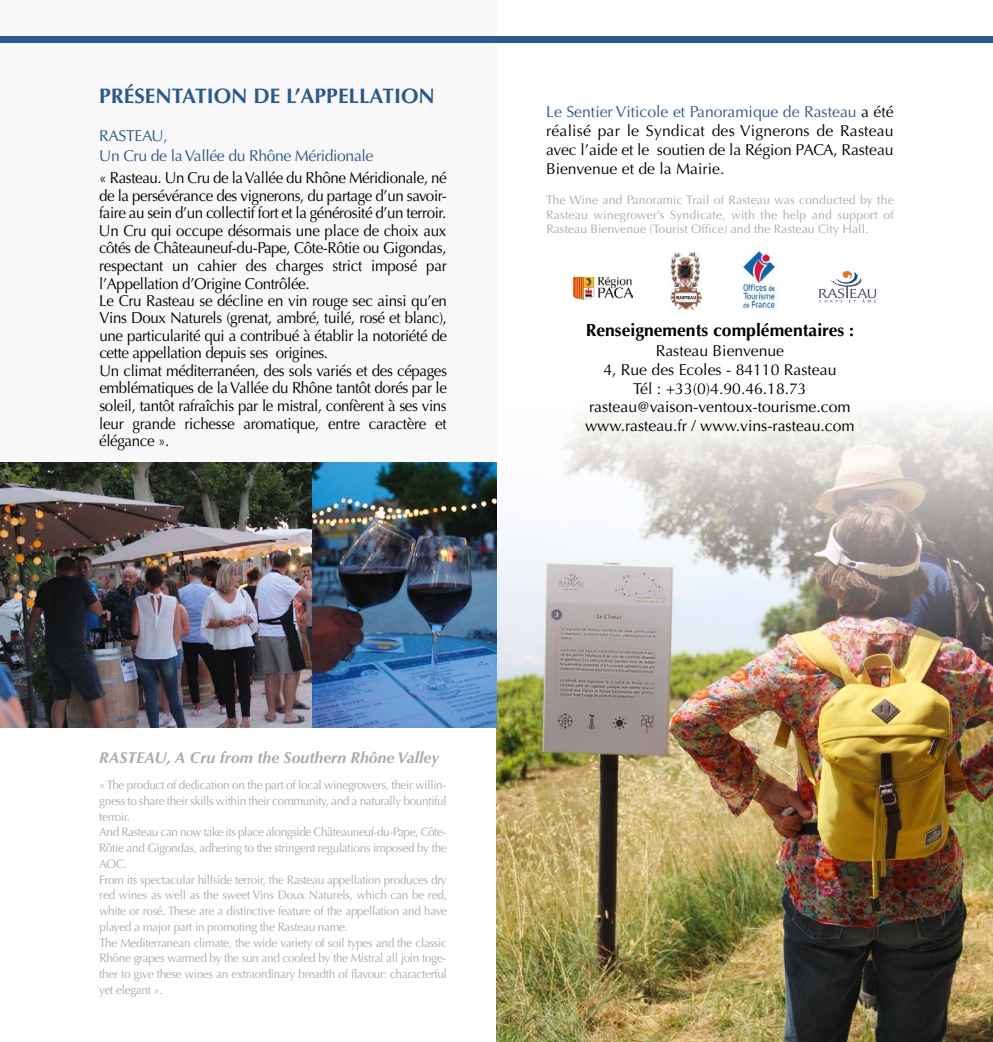
<style>
.page{position:relative;width:993px;height:1042px;background:#fff}
.page>*{position:absolute;margin:0;border:0;box-sizing:border-box;transform-origin:0 0}
.t1{font:700 21px "Optima LT Std";color:#285a8f}
.t2{font:700 17.5px "Optima LT Std";color:#000}
.t3{font:15.75px/17.5px "Optima LT Std";letter-spacing:-.025em;color:#000;scale:.96 1}
.t4{font:15.75px/18.9px "Optima LT Std";letter-spacing:-.025em;color:#000;text-align:justify}
.t5{font:15.75px/18.9px "Optima LT Std";color:#000;text-align:center}
.t6{font:15.75px/19.2px "Optima LT Std";letter-spacing:-.025em;color:#285a8f}
.t7{font:italic 700 15.75px "Optima";color:#aaa}
.t8{font:12.25px/15.8px "Optima";letter-spacing:-.025em;color:#aaa;scale:.96 1}
.t9{font:12.25px/14.7px "Optima LT Std";color:#aaa;text-align:justify}
.s1{color:#285a8f}
</style>
<div class="page">
<div style="left:0;top:0;width:496px;height:670px;background:#f8f8f8"></div>
<img style="left:0;top:462px;width:481px;height:266px">
<div style="left:0;top:36px;width:511px;height:6px;background:#285a8f"></div>
<img style="left:496px;top:410px;width:496px;height:632px">
<img style="left:481px;top:462px;width:15px;height:266px">
<div style="left:481px;top:36px;width:511px;height:6px;background:#285a8f"></div>
<img style="left:742px;top:250px;width:37px;height:60px">
<img style="left:573px;top:277px;width:59px;height:22px">
<img style="left:670px;top:252px;width:31px;height:57px">
<svg style="left:819px;top:271px;width:56px;height:31px"></svg>
<h1 class="t1" style="left:99px;top:84px;width:337px">PRÉSENTATION DE L’APPELLATION</h1>
<p class="t6" style="left:99px;top:127px;width:275px">RASTEAU,<br>Un Cru de la Vallée du Rhône Méridionale</p>
<p class="t3" style="left:99px;top:170px;width:364px">« Rasteau. Un Cru de laVallée du Rhône Méridionale, né de la persévérance des vignerons, du partage d’un savoir&shy;faire au sein d’un collectif fort et la générosité d’un terroir.<br>Un Cru qui occupe désormais une place de choix aux côtés de Châteauneuf-du-Pape, Côte-Rôtie ou Gigondas, respectant un cahier des charges strict imposé par l’Appellation d’Origine Contrôlée.<br>Le Cru Rasteau se décline en vin rouge sec ainsi qu’en Vins Doux Naturels (grenat, ambré, tuilé, rosé et blanc), une particularité qui a contribué à établir la notoriété de cette appellation depuis ses origines.<br>Un climat méditerranéen, des sols variés et des cépages emblématiques de la Vallée du Rhône tantôt dorés par le soleil, tantôt rafraîchis par le mistral, confèrent à ses vins leur grande richesse aromatique, entre caractère et élégance ».</p>
<p class="t4" style="left:546px;top:103px;width:349px"><span class="s1">Le Sentier Viticole et Panoramique de Rasteau</span> a été réalisé par le Syndicat des Vignerons de Rasteau avec l’aide et le soutien de la Région PACA, Rasteau Bienvenue et de la Mairie.</p>
<p class="t9" style="left:546px;top:193px;width:349px">The Wine and Panoramic Trail of Rasteau was conducted by the Rasteau winegrower’s Syndicate, with the help and support of Rasteau Bienvenue (Tourist Office) and the Rasteau City Hall.</p>
<p class="t2" style="left:585px;top:320px;width:270px">Renseignements complémentaires :</p>
<p class="t5" style="left:585px;top:341px;width:271px">Rasteau Bienvenue<br>4, Rue des Ecoles - 84110 Rasteau<br>Tél : +33(0)4.90.46.18.73 rasteau@vaison-ventoux-tourisme.com www.rasteau.fr / www.vins-rasteau.com</p>
<p class="t7" style="left:99px;top:748px;width:341px">RASTEAU, A Cru from the Southern Rhône Valley</p>
<p class="t8" style="left:99px;top:777px;width:364px">« The product of dedication on the part of local winegrowers, their willin&shy;gness to share their skills within their community, and a naturally bountiful terroir.<br>And Rasteau can now take its place alongside Châteauneuf-du-Pape, Côte-Rôtie and Gigondas, adhering to the stringent regulations imposed by the AOC.<br>From its spectacular hillside terroir, the Rasteau appellation produces dry red wines as well as the sweet Vins Doux Naturels, which can be red, white or rosé. These are a distinctive feature of the appellation and have played a major part in promoting the Rasteau name.<br>The Mediterranean climate, the wide variety of soil types and the classic Rhône grapes warmed by the sun and cooled by the Mistral all join toge&shy;ther to give these wines an extraordinary breadth of flavour: characterful yet elegant ».</p>
</div>
